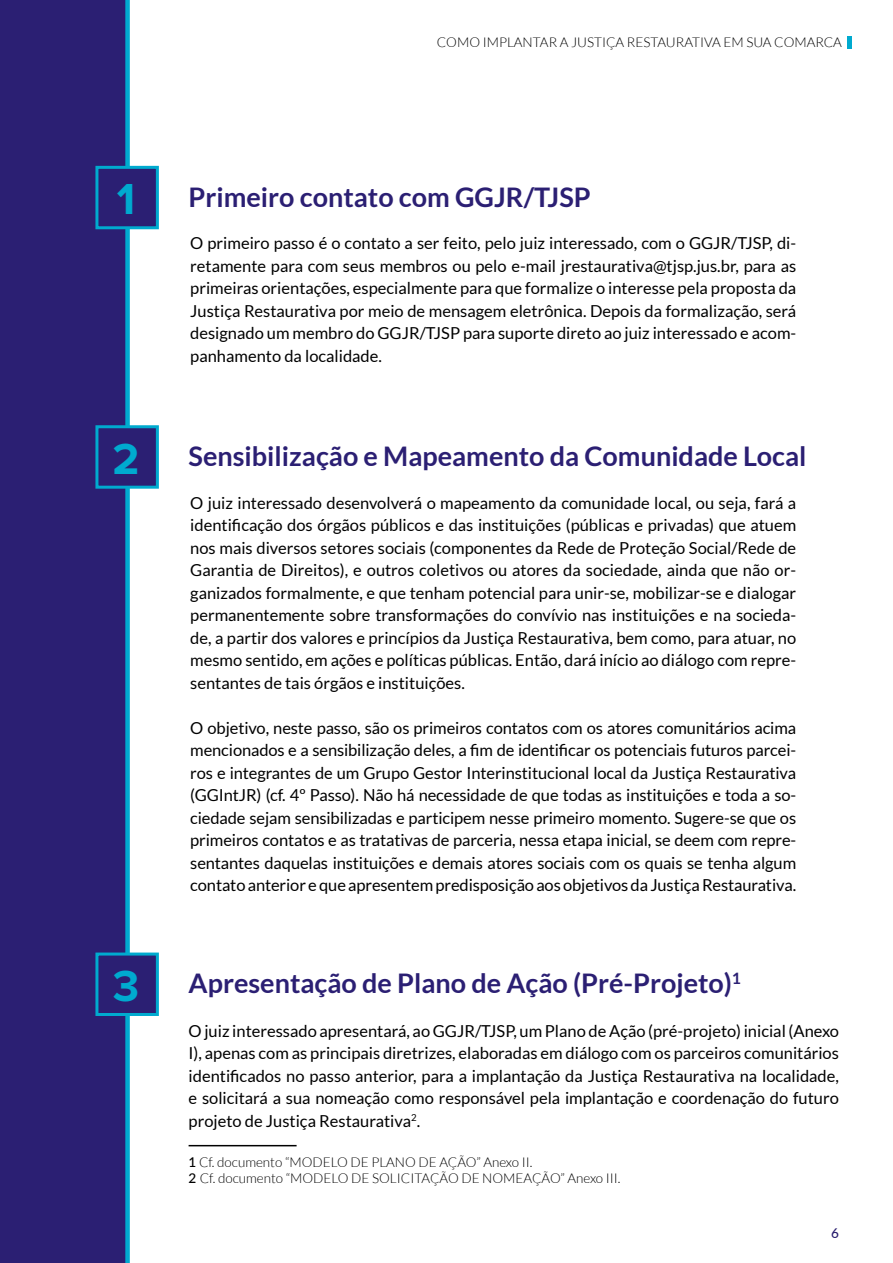
<style>
.page{position:relative;width:893px;height:1263px;background:#fff}
.page>*{position:absolute;margin:0;border:0;box-sizing:border-box;transform-origin:0 0}
.t1{font:700 45px "Proxima Nova";color:#00aacf}
.t2{font:700 27px "Lato";color:#2b1f73}
.t3{font:16.5px/22.5px "Lato";color:#000;text-align:justify}
.t4{font:300 13.5px/16.2px "Lato";color:#000}
.t5{font:500 13.5px "Lato";color:#271c6d}
.s1{font-weight:500}
</style>
<div class="page">
<div style="left:0;top:0;width:130px;height:1263px;background:#2b1f73"></div>
<div style="left:847px;top:36px;width:5px;height:12px;background:#00aacf"></div>
<div style="left:95px;top:166px;width:64px;height:63px;background:#2b1f73;border:3px solid #00aacf"></div>
<div style="left:95px;top:425px;width:64px;height:64px;background:#2b1f73;border:3px solid #00aacf"></div>
<hr style="left:189px;top:1145px;width:108px;height:1px;background:#000">
<div style="left:95px;top:952px;width:64px;height:64px;background:#2b1f73;border:3px solid #00aacf"></div>
<p class="t4" style="left:437px;top:34px;width:407px">COMO IMPLANTAR A JUSTIÇA RESTAURATIVA EM SUA COMARCA</p>
<h1 class="t1" style="left:117px;top:166px;width:20px">1</h1>
<h2 class="t2" style="left:189px;top:181px;width:404px">Primeiro contato com GGJR/TJSP</h2>
<p class="t3" style="left:190px;top:232px;width:607px">O primeiro passo é o contato a ser feito, pelo juiz interessado, com o GGJR/TJSP, di&shy;retamente para com seus membros ou pelo e-mail jrestaurativa@tjsp.jus.br, para as primeiras orientações, especialmente para que formalize o interesse pela proposta da Justiça Restaurativa por meio de mensagem eletrônica. Depois da formalização, será designado um membro do GGJR/TJSP para suporte direto ao juiz interessado e acom&shy;panhamento da localidade.</p>
<h1 class="t1" style="left:113px;top:425px;width:28px">2</h1>
<h2 class="t2" style="left:189px;top:441px;width:619px">Sensibilização e Mapeamento da Comunidade Local</h2>
<p class="t3" style="left:190px;top:491px;width:607px">O juiz interessado desenvolverá o mapeamento da comunidade local, ou seja, fará a identificação dos órgãos públicos e das instituições (públicas e privadas) que atuem nos mais diversos setores sociais (componentes da Rede de Proteção Social/Rede de Garantia de Direitos), e outros coletivos ou atores da sociedade, ainda que não or&shy;ganizados formalmente, e que tenham potencial para unir-se, mobilizar-se e dialogar permanentemente sobre transformações do convívio nas instituições e na socieda&shy;de, a partir dos valores e princípios da Justiça Restaurativa, bem como, para atuar, no mesmo sentido, em ações e políticas públicas. Então, dará início ao diálogo com repre&shy;sentantes de tais órgãos e instituições.</p>
<p class="t3" style="left:190px;top:716px;width:608px">O objetivo, neste passo, são os primeiros contatos com os atores comunitários acima mencionados e a sensibilização deles, a fim de identificar os potenciais futuros parcei&shy;ros e integrantes de um Grupo Gestor Interinstitucional local da Justiça Restaurativa (GGIntJR) (cf. 4º Passo). Não há necessidade de que todas as instituições e toda a so&shy;ciedade sejam sensibilizadas e participem nesse primeiro momento. Sugere-se que os primeiros contatos e as tratativas de parceria, nessa etapa inicial, se deem com repre&shy;sentantes daquelas instituições e demais atores sociais com os quais se tenha algum contato anterior e que apresentem predisposição aos objetivos da Justiça Restaurativa.</p>
<h1 class="t1" style="left:113px;top:952px;width:28px">3</h1>
<h2 class="t2" style="left:189px;top:968px;width:554px">Apresentação de Plano de Ação (Pré-Projeto)<sup>1</sup></h2>
<p class="t3" style="left:189px;top:1019px;width:652px">O juiz interessado apresentará, ao GGJR/TJSP, um Plano de Ação (pré-projeto) inicial (Anexo I), apenas com as principais diretrizes, elaboradas em diálogo com os parceiros comunitários identificados no passo anterior, para a implantação da Justiça Restaurativa na localidade, e solicitará a sua nomeação como responsável pela implantação e coordenação do futuro projeto de Justiça Restaurativa<sup>2</sup>.</p>
<p class="t4" style="left:189px;top:1154px;width:433px"><span class="s1">1</span> Cf. documento “MODELO DE PLANO DE AÇÃO” Anexo II.<br><span class="s1">2</span> Cf. documento “MODELO DE SOLICITAÇÃO DE NOMEAÇÃO” Anexo III.</p>
<p class="t5" style="left:831px;top:1223px;width:9px">6</p>
</div>
